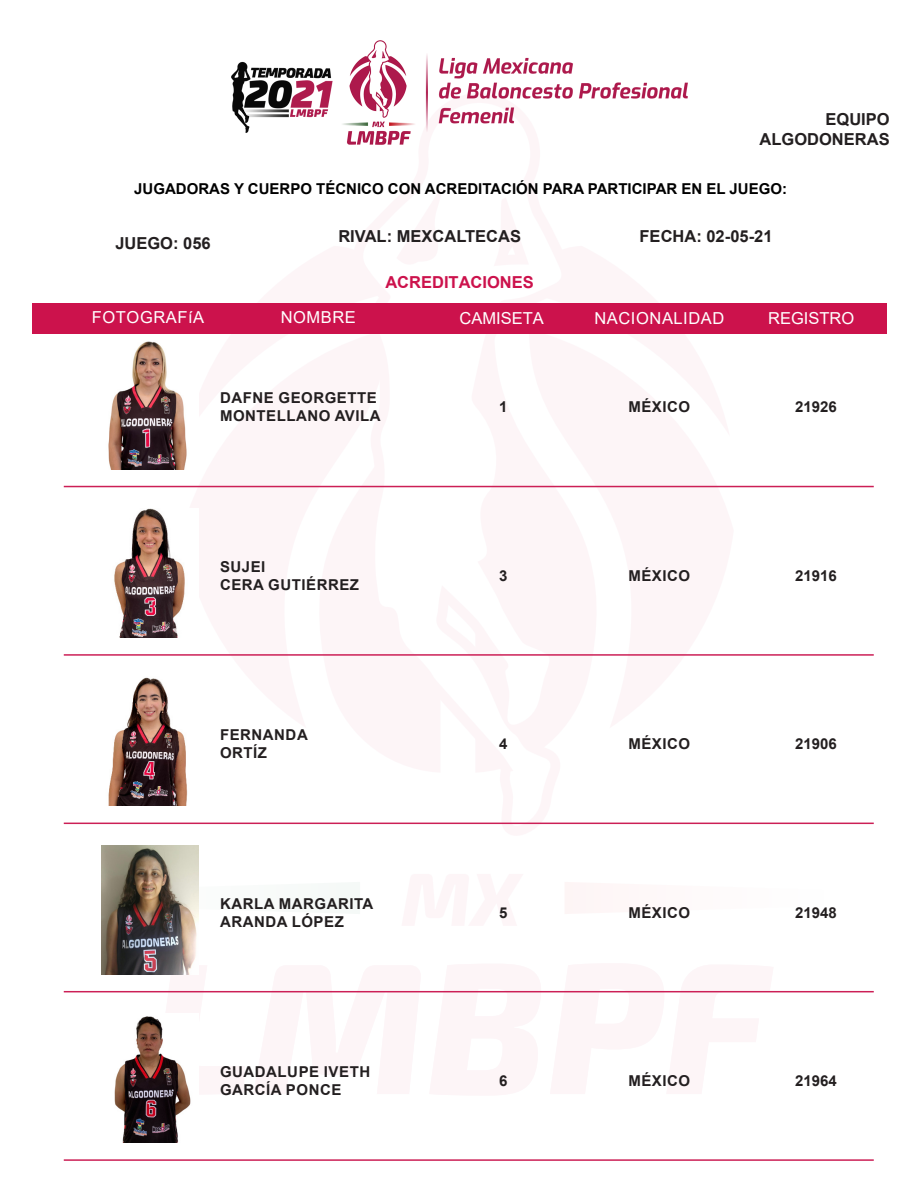
<style>
.page{position:relative;width:918px;height:1188px;background:#fff}
.page>*{position:absolute;margin:0;border:0;box-sizing:border-box;transform-origin:0 0}
.t1{font:700 16.5px/19.8px "Arial";color:#231f20;text-align:right}
.t2{font:16.5px "Arial";letter-spacing:.035em;color:#fff}
.t3{font:16.5px "Arial";color:#fff}
.t4{font:700 16.5px "Arial";color:#cc124c}
.t5{font:700 15px "Arial";letter-spacing:.035em;color:#231f20}
.t6{font:700 15px "Arial";color:#000}
</style>
<div class="page">
<svg style="left:146px;top:974px;width:639px;height:19px"></svg>
<svg style="left:101px;top:871px;width:98px;height:54px"></svg>
<svg style="left:360px;top:485px;width:204px;height:340px"></svg>
<div style="left:33px;top:303px;width:854px;height:31px;background:#cc124c"></div>
<img style="left:232px;top:40px;width:455px;height:105px">
<img style="left:108px;top:341px;width:79px;height:128px">
<hr style="left:64px;top:486px;width:810px;height:1px;background:#cc1f56">
<img style="left:114px;top:509px;width:71px;height:129px">
<hr style="left:64px;top:654px;width:810px;height:2px;background:#cc1f56">
<img style="left:108px;top:677px;width:80px;height:129px">
<hr style="left:64px;top:823px;width:810px;height:1px;background:#cc1f56">
<img style="left:102px;top:845px;width:96px;height:129px">
<hr style="left:64px;top:991px;width:810px;height:1px;background:#cc1f56">
<img style="left:114px;top:1016px;width:77px;height:127px">
<hr style="left:64px;top:1159px;width:810px;height:2px;background:#cc1f56">
<p class="t1" style="left:760px;top:110px;width:132px">EQUIPO<br>ALGODONERAS</p>
<p class="t6" style="left:134px;top:178px;width:654px">JUGADORAS Y CUERPO TÉCNICO CON ACREDITACIÓN PARA PARTICIPAR EN EL JUEGO:</p>
<p class="t1" style="left:115px;top:233px;width:97px">JUEGO: 056</p>
<p class="t1" style="left:338px;top:227px;width:184px">RIVAL: MEXCALTECAS</p>
<p class="t1" style="left:640px;top:227px;width:134px">FECHA: 02-05-21</p>
<p class="t4" style="left:385px;top:271px;width:150px">ACREDITACIONES</p>
<p class="t2" style="left:92px;top:306px;width:114px">FOTOGRAFíA</p>
<p class="t2" style="left:281px;top:306px;width:77px">NOMBRE</p>
<p class="t3" style="left:460px;top:307px;width:86px">CAMISETA</p>
<p class="t3" style="left:768px;top:307px;width:88px">REGISTRO</p>
<p class="t2" style="left:594px;top:307px;width:131px">NACIONALIDAD</p>
<p class="t5" style="left:220px;top:388px;width:158px">DAFNE GEORGETTE</p>
<p class="t5" style="left:220px;top:406px;width:162px">MONTELLANO AVILA</p>
<p class="t5" style="left:220px;top:556px;width:47px">SUJEI</p>
<p class="t5" style="left:220px;top:574px;width:141px">CERA GUTIÉRREZ</p>
<p class="t5" style="left:220px;top:724px;width:89px">FERNANDA</p>
<p class="t5" style="left:220px;top:742px;width:49px">ORTÍZ</p>
<p class="t5" style="left:220px;top:893px;width:155px">KARLA MARGARITA</p>
<p class="t5" style="left:220px;top:911px;width:125px">ARANDA LÓPEZ</p>
<p class="t5" style="left:220px;top:1061px;width:152px">GUADALUPE IVETH</p>
<p class="t5" style="left:220px;top:1079px;width:123px">GARCÍA PONCE</p>
<p class="t5" style="left:499px;top:397px;width:10px">1</p>
<p class="t5" style="left:628px;top:397px;width:63px">MÉXICO</p>
<p class="t5" style="left:795px;top:397px;width:43px">21926</p>
<p class="t5" style="left:499px;top:565px;width:10px">3</p>
<p class="t5" style="left:628px;top:565px;width:63px">MÉXICO</p>
<p class="t5" style="left:795px;top:565px;width:43px">21916</p>
<p class="t5" style="left:499px;top:733px;width:10px">4</p>
<p class="t5" style="left:628px;top:733px;width:63px">MÉXICO</p>
<p class="t5" style="left:795px;top:733px;width:43px">21906</p>
<p class="t5" style="left:499px;top:902px;width:10px">5</p>
<p class="t5" style="left:628px;top:902px;width:63px">MÉXICO</p>
<p class="t5" style="left:795px;top:902px;width:43px">21948</p>
<p class="t5" style="left:499px;top:1070px;width:10px">6</p>
<p class="t5" style="left:628px;top:1070px;width:63px">MÉXICO</p>
<p class="t5" style="left:795px;top:1070px;width:43px">21964</p>
</div>
